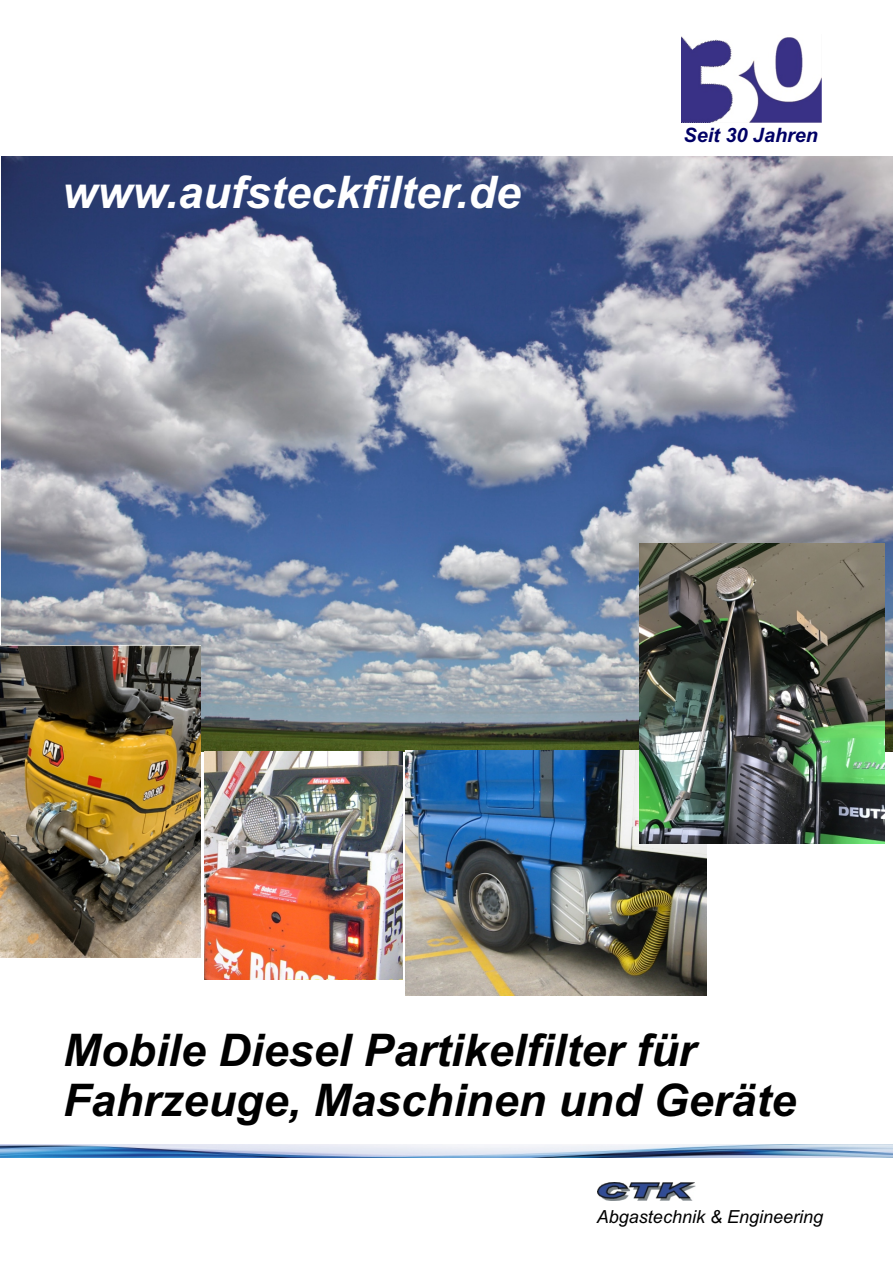
<style>
.page{position:relative;width:893px;height:1263px;background:#fff}
.page>*{position:absolute;margin:0;border:0;box-sizing:border-box;transform-origin:0 0}
.t1{font:italic 700 45px/50.2px "Arial";color:#000}
.t2{font:italic 700 45px "Arial";color:#fff}
.t3{font:italic 700 19.8px "Arial";color:#006}
.t4{font:italic 18px "Arial";color:#000}
</style>
<div class="page">
<img style="left:2px;top:157px;width:891px;height:594px">
<img style="left:405px;top:750px;width:302px;height:246px">
<img style="left:204px;top:751px;width:198px;height:229px">
<img style="left:598px;top:1182px;width:97px;height:19px">
<img style="left:0;top:1145px;width:893px;height:13px">
<img style="left:639px;top:544px;width:245px;height:299px">
<img style="left:0;top:645px;width:200px;height:313px">
<img style="left:682px;top:37px;width:139px;height:86px">
<p class="t2" style="left:62px;top:175px;width:460px">www.aufsteckfilter.de</p>
<p class="t3" style="left:683px;top:128px;width:136px">Seit 30 Jahren</p>
<p class="t1" style="left:63px;top:1029px;width:734px">Mobile Diesel Partikelfilter für<br>Fahrzeuge, Maschinen und Geräte</p>
<p class="t4" style="left:597px;top:1210px;width:228px">Abgastechnik &amp; Engineering</p>
</div>
